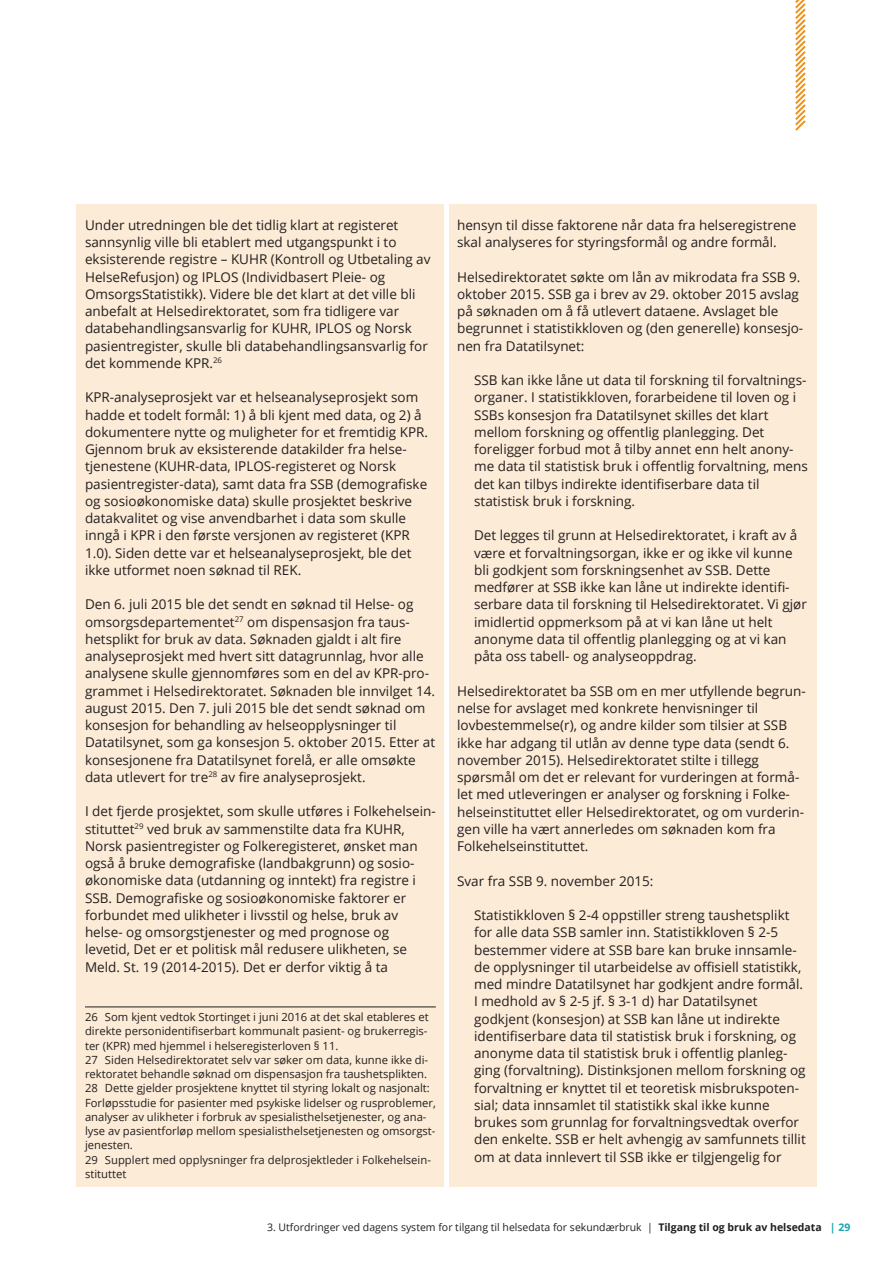
<style>
.page{position:relative;width:893px;height:1263px;background:#fff}
.page>*{position:absolute;margin:0;border:0;box-sizing:border-box;transform-origin:0 0}
.t1{font:13.5px/17.2px "Open Sans";color:#231f20}
.t2{font:11.25px/14.2px "Open Sans";color:#231f20}
.t3{font:10.5px "Open Sans";color:#231f20}
.s1{font-weight:700}
.s2{font-weight:700;color:#16a4b4}
</style>
<div class="page">
<div style="left:77px;top:204px;width:367px;height:982px;background:#fcebd6"></div>
<div style="left:449px;top:204px;width:367px;height:982px;background:#fcebd6"></div>
<svg style="left:795px;top:0;width:11px;height:131px"></svg>
<hr style="left:85px;top:1006px;width:351px;height:1px;background:#231f20">
<p class="t1" style="left:85px;top:216px;width:347px">Under utredningen ble det tidlig klart at registeret sannsynlig ville bli etablert med utgangspunkt i to eksisterende registre – KUHR (Kontroll og Utbetaling av HelseRefusjon) og IPLOS (Individbasert Pleie- og OmsorgsStatistikk). Videre ble det klart at det ville bli anbefalt at Helsedirektoratet, som fra tidligere var databehandlingsansvarlig for KUHR, IPLOS og Norsk pasientregister, skulle bli databehandlingsansvarlig for det kommende KPR.<sup>26</sup></p>
<p class="t1" style="left:85px;top:388px;width:345px">KPR-analyseprosjekt var et helseanalyseprosjekt som hadde et todelt formål: 1) å bli kjent med data, og 2) å dokumentere nytte og muligheter for et fremtidig KPR.<br>Gjennom bruk av eksisterende datakilder fra helse&shy;tjenestene (KUHR-data, IPLOS-registeret og Norsk pasientregister-data), samt data fra SSB (demografiske og sosioøkonomiske data) skulle prosjektet beskrive datakvalitet og vise anvendbarhet i data som skulle inngå i KPR i den første versjonen av registeret (KPR 1.0). Siden dette var et helseanalyseprosjekt, ble det ikke utformet noen søknad til REK.</p>
<p class="t1" style="left:85px;top:596px;width:352px">Den 6. juli 2015 ble det sendt en søknad til Helse- og omsorgsdepartementet<sup>27</sup> om dispensasjon fra taus&shy;hetsplikt for bruk av data. Søknaden gjaldt i alt fire analyseprosjekt med hvert sitt datagrunnlag, hvor alle analysene skulle gjennomføres som en del av KPR-pro&shy;grammet i Helsedirektoratet. Søknaden ble innvilget 14. august 2015. Den 7. juli 2015 ble det sendt søknad om konsesjon for behandling av helseopplysninger til Datatilsynet, som ga konsesjon 5. oktober 2015. Etter at konsesjonene fra Datatilsynet forelå, er alle omsøkte data utlevert for tre<sup>28</sup> av fire analyseprosjekt.</p>
<p class="t1" style="left:85px;top:802px;width:352px">I det fjerde prosjektet, som skulle utføres i Folkehelsein&shy;stituttet<sup>29</sup> ved bruk av sammenstilte data fra KUHR, Norsk pasientregister og Folkeregisteret, ønsket man også å bruke demografiske (landbakgrunn) og sosio&shy;økonomiske data (utdanning og inntekt) fra registre i SSB. Demografiske og sosioøkonomiske faktorer er forbundet med ulikheter i livsstil og helse, bruk av helse- og omsorgstjenester og med prognose og levetid, Det er et politisk mål redusere ulikheten, se Meld. St. 19 (2014-2015). Det er derfor viktig å ta</p>
<p class="t2" style="left:85px;top:1010px;width:352px">26 Som kjent vedtok Stortinget i juni 2016 at det skal etableres et direkte personidentifiserbart kommunalt pasient- og brukerregis&shy;ter (KPR) med hjemmel i helseregisterloven § 11.<br>27 Siden Helsedirektoratet selv var søker om data, kunne ikke di&shy;rektoratet behandle søknad om dispensasjon fra taushetsplikten.<br>28 Dette gjelder prosjektene knyttet til styring lokalt og nasjonalt:<br>Forløpsstudie for pasienter med psykiske lidelser og rusproblemer, analyser av ulikheter i forbruk av spesialisthelsetjenester, og ana&shy;lyse av pasientforløp mellom spesialisthelsetjenesten og omsorgst&shy;jenesten.<br>29 Supplert med opplysninger fra delprosjektleder i Folkehelsein&shy;stituttet</p>
<p class="t1" style="left:457px;top:216px;width:341px">hensyn til disse faktorene når data fra helseregistrene skal analyseres for styringsformål og andre formål.</p>
<p class="t1" style="left:457px;top:268px;width:348px">Helsedirektoratet søkte om lån av mikrodata fra SSB 9. oktober 2015. SSB ga i brev av 29. oktober 2015 avslag på søknaden om å få utlevert dataene. Avslaget ble begrunnet i statistikkloven og (den generelle) konsesjo&shy;nen fra Datatilsynet:</p>
<p class="t1" style="left:474px;top:371px;width:335px">SSB kan ikke låne ut data til forskning til forvaltnings&shy;organer. I statistikkloven, forarbeidene til loven og i SSBs konsesjon fra Datatilsynet skilles det klart mellom forskning og offentlig planlegging. Det foreligger forbud mot å tilby annet enn helt anony&shy;me data til statistisk bruk i offentlig forvaltning, mens det kan tilbys indirekte identifiserbare data til statistisk bruk i forskning.</p>
<p class="t1" style="left:474px;top:527px;width:334px">Det legges til grunn at Helsedirektoratet, i kraft av å være et forvaltningsorgan, ikke er og ikke vil kunne bli godkjent som forskningsenhet av SSB. Dette medfører at SSB ikke kan låne ut indirekte identifi&shy;serbare data til forskning til Helsedirektoratet. Vi gjør imidlertid oppmerksom på at vi kan låne ut helt anonyme data til offentlig planlegging og at vi kan påta oss tabell- og analyseoppdrag.</p>
<p class="t1" style="left:457px;top:682px;width:350px">Helsedirektoratet ba SSB om en mer utfyllende begrun&shy;nelse for avslaget med konkrete henvisninger til lovbestemmelse(r), og andre kilder som tilsier at SSB ikke har adgang til utlån av denne type data (sendt 6. november 2015). Helsedirektoratet stilte i tillegg spørsmål om det er relevant for vurderingen at formå&shy;let med utleveringen er analyser og forskning i Folke&shy;helseinstituttet eller Helsedirektoratet, og om vurderin&shy;gen ville ha vært annerledes om søknaden kom fra Folkehelseinstituttet.</p>
<p class="t1" style="left:457px;top:872px;width:198px">Svar fra SSB 9. november 2015:</p>
<p class="t1" style="left:474px;top:906px;width:333px">Statistikkloven § 2-4 oppstiller streng taushetsplikt for alle data SSB samler inn. Statistikkloven § 2-5 bestemmer videre at SSB bare kan bruke innsamle&shy;de opplysninger til utarbeidelse av offisiell statistikk, med mindre Datatilsynet har godkjent andre formål.<br>I medhold av § 2-5 jf. § 3-1 d) har Datatilsynet godkjent (konsesjon) at SSB kan låne ut indirekte identifiserbare data til statistisk bruk i forskning, og anonyme data til statistisk bruk i offentlig planleg&shy;ging (forvaltning). Distinksjonen mellom forskning og forvaltning er knyttet til et teoretisk misbrukspoten&shy;sial; data innsamlet til statistikk skal ikke kunne brukes som grunnlag for forvaltningsvedtak overfor den enkelte. SSB er helt avhengig av samfunnets tillit om at data innlevert til SSB ikke er tilgjengelig for</p>
<p class="t3" style="left:267px;top:1219px;width:585px">3. Utfordringer ved dagens system for tilgang til helsedata for sekundærbruk | <span class="s1">Tilgang til og bruk av helsedata</span> <span class="s2">| 29</span></p>
</div>
